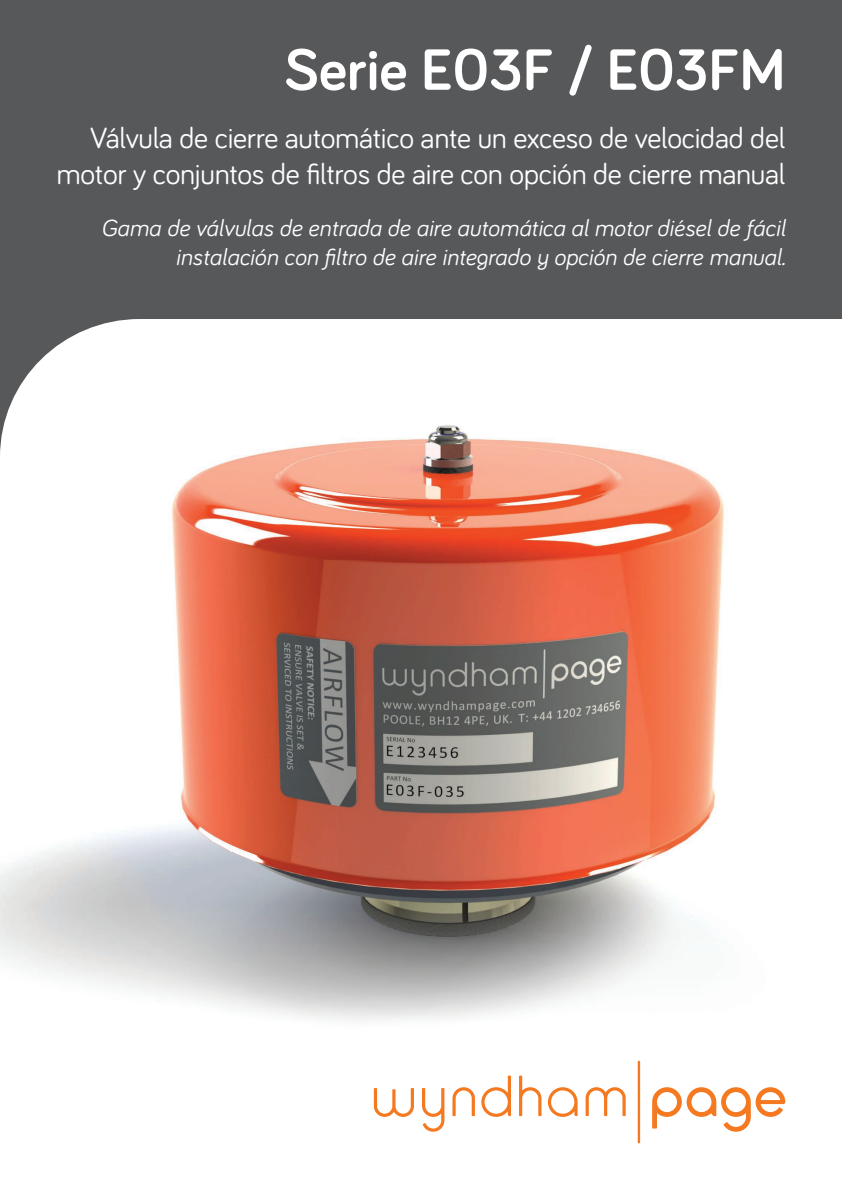
<style>
.page{position:relative;width:842px;height:1191px;background:#fff}
.page>*{position:absolute;margin:0;border:0;box-sizing:border-box;transform-origin:0 0}
.t1{font:700 60px "Bariol";color:#fff}
.t2{font:30px/36px "Bariol";letter-spacing:-.01em;color:#fff;text-align:right}
.t3{font:italic 24px/28.8px "Bariol";color:#fff;text-align:right}
</style>
<div class="page">
<img style="left:0;top:457px;width:786px;height:649px">
<svg style="left:0;top:0;width:842px;height:457px;fill:#57585a"></svg>
<hr style="left:638px;top:1060px;width:2px;height:83px;background:#f47921">
<svg style="left:586px;top:1087px;width:40px;height:29px"></svg>
<svg style="left:481px;top:1075px;width:30px;height:41px"></svg>
<svg style="left:519px;top:1075px;width:22px;height:41px"></svg>
<svg style="left:374px;top:1088px;width:40px;height:28px"></svg>
<svg style="left:422px;top:1088px;width:22px;height:43px"></svg>
<svg style="left:452px;top:1087px;width:23px;height:29px"></svg>
<svg style="left:548px;top:1087px;width:30px;height:29px"></svg>
<svg style="left:652px;top:1087px;width:133px;height:44px"></svg>
<h1 class="t1" style="left:284px;top:29px;width:502px">Serie E03F / E03FM</h1>
<p class="t2" style="left:57px;top:119px;width:730px">Válvula de cierre automático ante un exceso de velocidad del motor y conjuntos de filtros de aire con opción de cierre manual</p>
<p class="t3" style="left:101px;top:212px;width:686px">Gama de válvulas de entrada de aire automática al motor diésel de fácil instalación con filtro de aire integrado y opción de cierre manual.</p>
</div>
